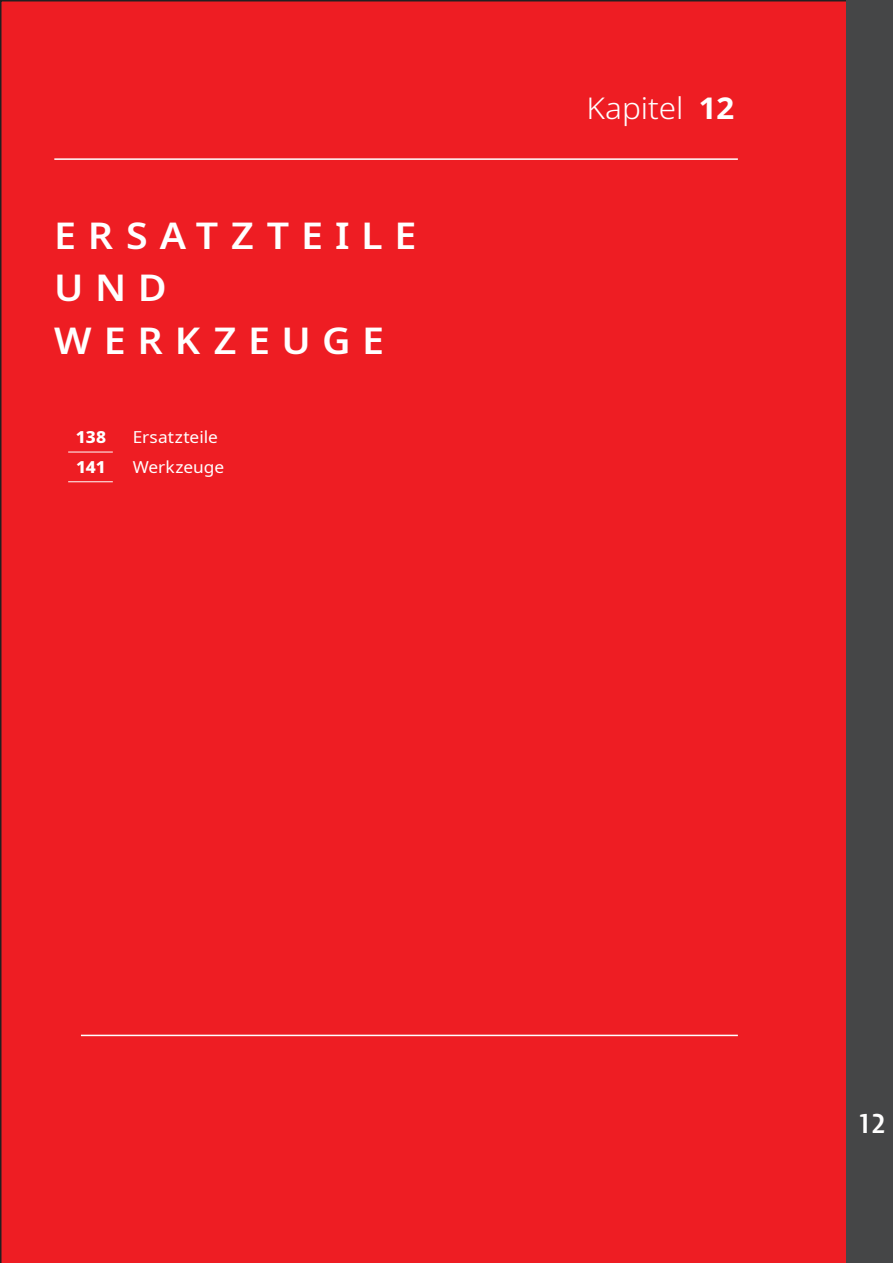
<style>
.page{position:relative;width:893px;height:1263px;background:#fff}
.page>*{position:absolute;margin:0;border:0;box-sizing:border-box;transform-origin:0 0}
.t1{font:600 37.5px "Noto Sans";letter-spacing:.295em;color:#fff;scale:1.05 1}
.descrizione{font:300 30px "Noto Sans";color:#fff;scale:1.05 1}
.NUMERI_RUBRICA{font:700 condensed 30px "Modena";color:#fff}
.t2{font:16.5px "Noto Sans";color:#fff;scale:1.05 1}
.t3{font:800 16.5px "Noto Sans";letter-spacing:-.015em;color:#fff;scale:1.05 1}
.s1{font-weight:700}
</style>
<div class="page">
<div style="left:0;top:0;width:846px;height:1263px;background:#ee1d23"></div>
<div style="left:846px;top:0;width:47px;height:1263px;background:#454647"></div>
<p class="t1" style="left:54px;top:209px;width:346px">ERSATZTEILE</p>
<p class="t1" style="left:54px;top:261px;width:109px">UND</p>
<p class="t1" style="left:54px;top:314px;width:316px">WERKZEUGE</p>
<p class="t3" style="left:76px;top:425px;width:30px">138</p>
<p class="t3" style="left:76px;top:455px;width:30px">141</p>
<p class="t2" style="left:133px;top:425px;width:83px">Ersatzteile</p>
<p class="t2" style="left:133px;top:455px;width:89px">Werkzeuge</p>
<p class="descrizione" style="left:587px;top:91px;width:142px">Kapitel <span class="s1">12</span></p>
<p class="NUMERI_RUBRICA" style="left:858px;top:1109px;width:29px">12</p>
</div>
